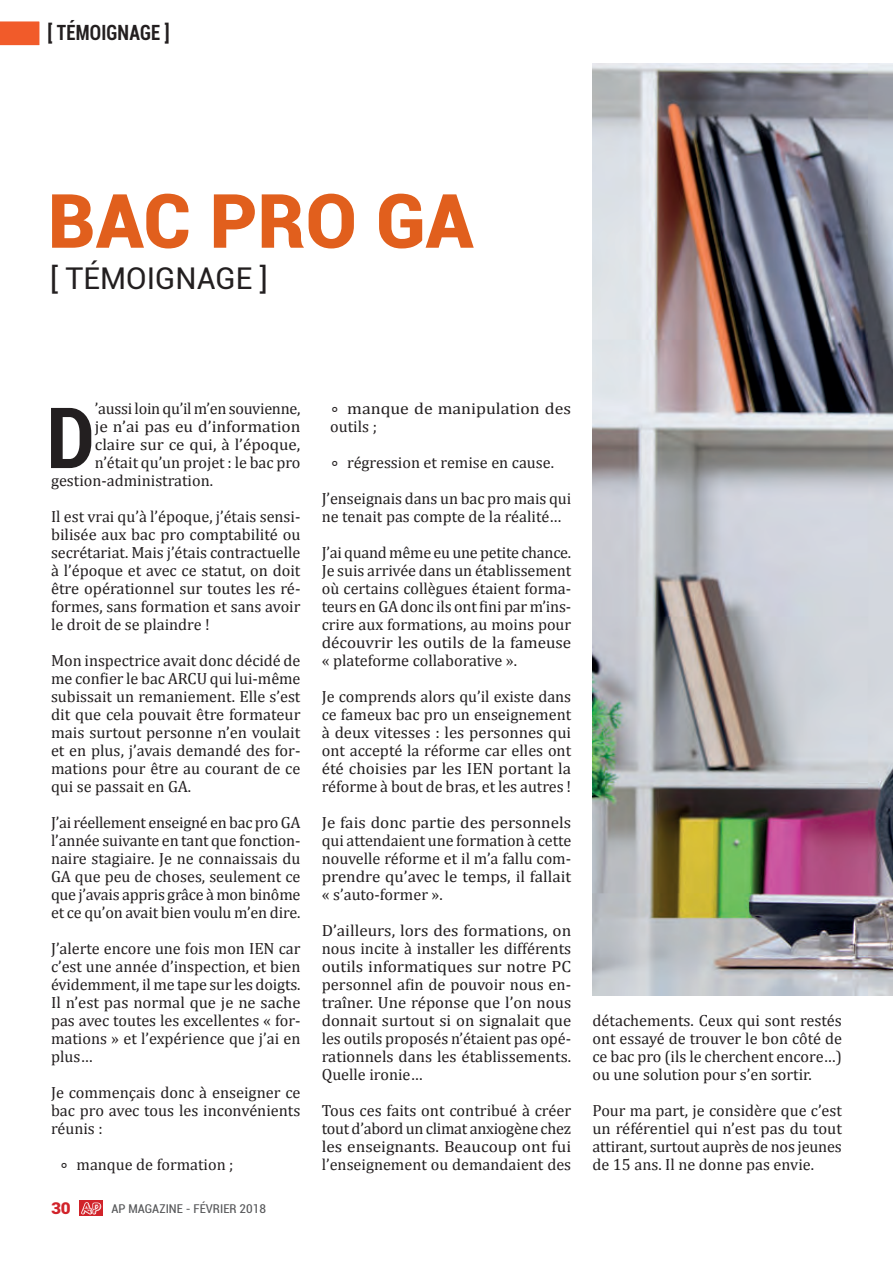
<style>
.page{position:relative;width:893px;height:1263px;background:#fff}
.page>*{position:absolute;margin:0;border:0;box-sizing:border-box;transform-origin:0 0}
.t1{font:700 condensed 84.6px "Roboto";color:#231f20}
.t2{font:900 75px "Roboto";color:#e15f1d}
.t3{font:30px "Roboto";color:#231f20}
.t4{font:700 condensed 21px "Roboto";letter-spacing:.01em;color:#231f20;scale:.9 1}
.t5{font:16.2px/18px "Cambria";color:#231f20;text-align:justify}
.t6{font:16.2px/18px "Cambria";color:#231f20;text-align:justify;scale:1.06 1}
.t7{font:16.2px "Cambria";color:#231f20;scale:1.05 1}
.t8{font:16.2px "Cambria";color:#231f20;scale:1.08 1}
.t9{font:900 16.2px "Roboto";color:#d1232a;scale:1.06 1}
.t10{font:condensed 12.15px "Roboto";color:#57585a;scale:1.06 1}
</style>
<div class="page">
<img style="left:592px;top:64px;width:301px;height:931px">
<svg style="left:80px;top:1201px;width:23px;height:15px"></svg>
<svg style="left:81px;top:1202px;width:20px;height:12px"></svg>
<svg style="left:0;top:22px;width:39px;height:23px"></svg>
<p class="t4" style="left:47px;top:18px;width:138px">[ TÉMOIGNAGE ]</p>
<h2 class="t2" style="left:48px;top:168px;width:427px">BAC PRO GA</h2>
<h3 class="t3" style="left:50px;top:258px;width:219px">[ TÉMOIGNAGE ]</h3>
<h1 class="t1" style="left:46px;top:379px;width:50px">D</h1>
<p class="t5" style="left:95px;top:399px;width:207px">’aussi loin qu’il m’en souvienne,</p>
<p class="t8" style="left:95px;top:417px;width:192px">je n’ai pas eu d’information</p>
<p class="t7" style="left:95px;top:435px;width:197px">claire sur ce qui, à l’époque,</p>
<p class="t5" style="left:95px;top:453px;width:207px">n’était qu’un projet : le bac pro</p>
<p class="t5" style="left:51px;top:471px;width:164px">gestion-administration.</p>
<p class="t5" style="left:51px;top:507px;width:251px">Il est vrai qu’à l’époque, j’étais sensi&shy;bilisée aux bac pro comptabilité ou secrétariat. Mais j’étais contractuelle à l’époque et avec ce statut, on doit être opérationnel sur toutes les ré&shy;formes, sans formation et sans avoir le droit de se plaindre !</p>
<p class="t5" style="left:51px;top:651px;width:251px">Mon inspectrice avait donc décidé de me confier le bac ARCU qui lui-même subissait un remaniement. Elle s’est dit que cela pouvait être formateur mais surtout personne n’en voulait et en plus, j’avais demandé des for&shy;mations pour être au courant de ce qui se passait en GA.</p>
<p class="t5" style="left:51px;top:813px;width:251px">J’ai réellement enseigné en bac pro GA l’année suivante en tant que fonction&shy;naire stagiaire. Je ne connaissais du GA que peu de choses, seulement ce que j’avais appris grâce à mon binôme et ce qu’on avait bien voulu m’en dire.</p>
<p class="t5" style="left:51px;top:939px;width:251px">J’alerte encore une fois mon IEN car c’est une année d’inspection, et bien évidemment, il me tape sur les doigts.<br>Il n’est pas normal que je ne sache pas avec toutes les excellentes « for&shy;mations » et l’expérience que j’ai en plus…</p>
<p class="t5" style="left:51px;top:1083px;width:251px">Je commençais donc à enseigner ce bac pro avec tous les inconvénients réunis :</p>
<p class="t5" style="left:68px;top:1155px;width:167px">ഷ manque de formation ;</p>
<p class="t9" style="left:51px;top:1197px;width:20px">30</p>
<p class="t10" style="left:111px;top:1201px;width:147px">AP MAGAZINE - FÉVRIER 2018</p>
<p class="t5" style="left:330px;top:399px;width:242px;text-indent:9px">ഷ manque de manipulation des outils ;</p>
<p class="t5" style="left:339px;top:453px;width:217px">ഷ régression et remise en cause.</p>
<p class="t5" style="left:322px;top:489px;width:251px">J’enseignais dans un bac pro mais qui ne tenait pas compte de la réalité…</p>
<p class="t5" style="left:322px;top:543px;width:251px">J’ai quand même eu une petite chance.<br>Je suis arrivée dans un établissement où certains collègues étaient forma&shy;teurs en GA donc ils ont fini par m’ins&shy;crire aux formations, au moins pour découvrir les outils de la fameuse « plateforme collaborative ».</p>
<p class="t5" style="left:322px;top:687px;width:251px">Je comprends alors qu’il existe dans ce fameux bac pro un enseignement à deux vitesses : les personnes qui ont accepté la réforme car elles ont été choisies par les IEN portant la réforme à bout de bras, et les autres !</p>
<p class="t6" style="left:322px;top:813px;width:237px">Je fais donc partie des personnels qui attendaient une formation à cette nouvelle réforme et il m’a fallu com&shy;prendre qu’avec le temps, il fallait « s’auto-former ».</p>
<p class="t6" style="left:322px;top:921px;width:237px">D’ailleurs, lors des formations, on nous incite à installer les différents outils informatiques sur notre PC personnel afin de pouvoir nous en&shy;traîner. Une réponse que l’on nous donnait surtout si on signalait que les outils proposés n’étaient pas opé&shy;rationnels dans les établissements.<br>Quelle ironie…</p>
<p class="t5" style="left:322px;top:1101px;width:251px">Tous ces faits ont contribué à créer tout d’abord un climat anxiogène chez les enseignants. Beaucoup ont fui l’enseignement ou demandaient des</p>
<p class="t5" style="left:592px;top:1011px;width:251px">détachements. Ceux qui sont restés ont essayé de trouver le bon côté de ce bac pro (ils le cherchent encore…) ou une solution pour s’en sortir.</p>
<p class="t5" style="left:592px;top:1101px;width:251px">Pour ma part, je considère que c’est un référentiel qui n’est pas du tout attirant, surtout auprès de nos jeunes de 15 ans. Il ne donne pas envie.</p>
</div>
